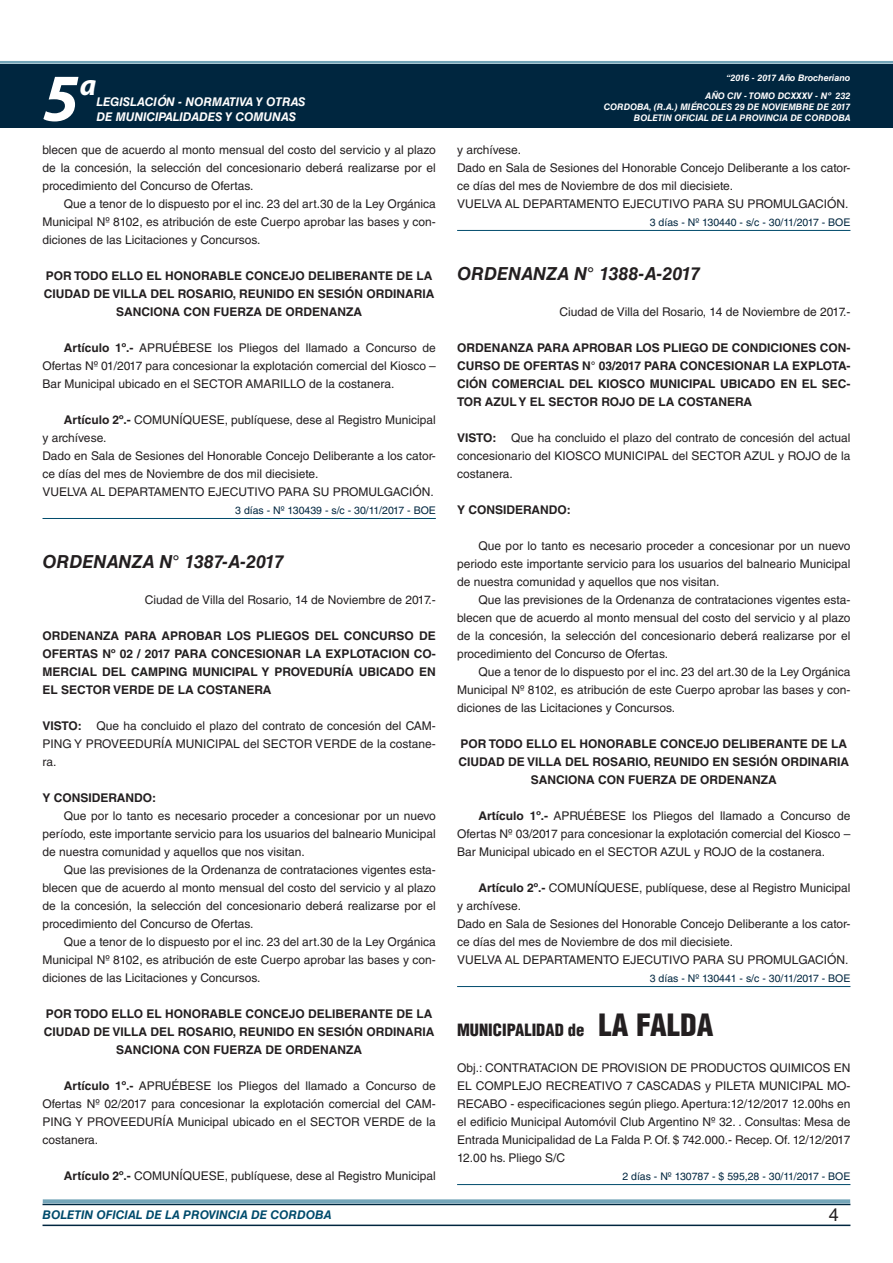
<style>
.page{position:relative;width:893px;height:1263px;background:#fff}
.page>*{position:absolute;margin:0;border:0;box-sizing:border-box;transform-origin:0 0}
.t1{font:italic 700 67.5px "Myriad Pro";color:#fff}
.t2{font:italic 700 30px "Myriad Pro";color:#fff}
.DOC__N{font:italic 700 18px "Helvetica LT Std";color:#231f20}
.t3{font:18px "Helvetica LT Std";color:#231f20}
.TEXTO_BASE{font:900 condensed 16.5px "Helvetica LT Std";color:#231f20}
.TEXTO_BASE-2{font:12px/18px "Helvetica LT Std";color:#231f20;text-align:justify}
.TEXTO_BASE-3{font:700 12px/18px "Helvetica LT Std";color:#231f20;text-align:justify}
.RESUELVE{font:700 12px/18px "Helvetica LT Std";color:#231f20;text-align:center}
.FECHA{font:12px "Helvetica LT Std";color:#231f20}
.t4{font:italic 700 12px "Helvetica LT Std";color:#fff}
.t5{font:italic 700 12px "Helvetica LT Std";color:#004b6c}
.FECHA_DE_PUBLICACIÓN{font:10.5px "Helvetica LT Std";color:#00263f}
.t6{font:italic 700 9px/10.8px "Helvetica LT Std";color:#fff;text-align:right}
.s1{font-weight:700}
.s2{font-size:30px}
</style>
<div class="page">
<div style="left:0;top:61px;width:893px;height:6px;background:#fff;opacity:.75"></div>
<div style="left:0;top:64px;width:893px;height:64px;background:#00263f"></div>
<hr style="left:43px;top:1224px;width:807px;height:2px;background:#00263f">
<div style="left:42px;top:1198px;width:809px;height:8px;background:#fff;opacity:.75"></div>
<hr style="left:43px;top:518px;width:393px;height:1px;background:#004b6c">
<hr style="left:457px;top:230px;width:393px;height:1px;background:#004b6c">
<hr style="left:457px;top:986px;width:393px;height:1px;background:#004b6c">
<hr style="left:457px;top:1184px;width:393px;height:1px;background:#004b6c">
<h1 class="t1" style="left:43px;top:54px;width:38px">5</h1>
<h2 class="t2" style="left:80px;top:66px;width:18px">a</h2>
<p class="t4" style="left:96px;top:95px;width:211px">LEGISLACIÓN - NORMATIVA Y OTRAS</p>
<p class="t4" style="left:96px;top:109px;width:201px">DE MUNICIPALIDADES Y COMUNAS</p>
<p class="TEXTO_BASE-2" style="left:43px;top:141px;width:395px">blecen que de acuerdo al monto mensual del costo del servicio y al plazo de la concesión, la selección del concesionario deberá realizarse por el procedimiento del Concurso de Ofertas.</p>
<p class="TEXTO_BASE-2" style="left:43px;top:195px;width:395px;text-indent:21px">Que a tenor de lo dispuesto por el inc. 23 del art.30 de la Ley Orgánica Municipal Nº 8102, es atribución de este Cuerpo aprobar las bases y con&shy;diciones de las Licitaciones y Concursos.</p>
<p class="RESUELVE" style="left:44px;top:266px;width:392px">POR TODO ELLO EL HONORABLE CONCEJO DELIBERANTE DE LA<br>CIUDAD DE VILLA DEL ROSARIO, REUNIDO EN SESIÓN ORDINARIA<br>SANCIONA CON FUERZA DE ORDENANZA</p>
<p class="TEXTO_BASE-2" style="left:43px;top:339px;width:395px;text-indent:21px"><span class="s1">Artículo 1º.-</span> APRUÉBESE los Pliegos del llamado a Concurso de Ofertas Nº 01/2017 para concesionar la explotación comercial del Kiosco – Bar Municipal ubicado en el SECTOR AMARILLO de la costanera.</p>
<p class="TEXTO_BASE-2" style="left:43px;top:411px;width:395px;text-indent:21px"><span class="s1">Artículo 2º.-</span> COMUNÍQUESE, publíquese, dese al Registro Municipal y archívese.</p>
<p class="TEXTO_BASE-2" style="left:43px;top:447px;width:395px">Dado en Sala de Sesiones del Honorable Concejo Deliberante a los cator&shy;ce días del mes de Noviembre de dos mil diecisiete.</p>
<p class="TEXTO_BASE-2" style="left:43px;top:483px;width:393px">VUELVA AL DEPARTAMENTO EJECUTIVO PARA SU PROMULGACIÓN.</p>
<p class="FECHA_DE_PUBLICACIÓN" style="left:235px;top:504px;width:202px">3 días - Nº 130439 - s/c - 30/11/2017 - BOE</p>
<p class="DOC__N" style="left:43px;top:550px;width:243px">ORDENANZA N° 1387-A-2017</p>
<p class="FECHA" style="left:145px;top:593px;width:293px">Ciudad de Villa del Rosario, 14 de Noviembre de 2017.-</p>
<p class="TEXTO_BASE-3" style="left:43px;top:626px;width:395px">ORDENANZA PARA APROBAR LOS PLIEGOS DEL CONCURSO DE OFERTAS Nº 02 / 2017 PARA CONCESIONAR LA EXPLOTACION CO-MERCIAL DEL CAMPING MUNICIPAL Y PROVEDURÍA UBICADO EN EL SECTOR VERDE DE LA COSTANERA</p>
<p class="TEXTO_BASE-2" style="left:43px;top:717px;width:395px"><span class="s1">VISTO:</span> Que ha concluido el plazo del contrato de concesión del CAM-PING Y PROVEEDURÍA MUNICIPAL del SECTOR VERDE de la costane&shy;ra.</p>
<p class="TEXTO_BASE-3" style="left:43px;top:788px;width:115px">Y CONSIDERANDO:</p>
<p class="TEXTO_BASE-2" style="left:43px;top:807px;width:395px;text-indent:21px">Que por lo tanto es necesario proceder a concesionar por un nuevo período, este importante servicio para los usuarios del balneario Municipal de nuestra comunidad y aquellos que nos visitan.</p>
<p class="TEXTO_BASE-2" style="left:43px;top:861px;width:395px;text-indent:21px">Que las previsiones de la Ordenanza de contrataciones vigentes esta&shy;blecen que de acuerdo al monto mensual del costo del servicio y al plazo de la concesión, la selección del concesionario deberá realizarse por el procedimiento del Concurso de Ofertas.</p>
<p class="TEXTO_BASE-2" style="left:43px;top:933px;width:395px;text-indent:21px">Que a tenor de lo dispuesto por el inc. 23 del art.30 de la Ley Orgánica Municipal Nº 8102, es atribución de este Cuerpo aprobar las bases y con&shy;diciones de las Licitaciones y Concursos.</p>
<p class="RESUELVE" style="left:44px;top:1004px;width:392px">POR TODO ELLO EL HONORABLE CONCEJO DELIBERANTE DE LA<br>CIUDAD DE VILLA DEL ROSARIO, REUNIDO EN SESIÓN ORDINARIA<br>SANCIONA CON FUERZA DE ORDENANZA</p>
<p class="TEXTO_BASE-2" style="left:43px;top:1077px;width:395px;text-indent:21px"><span class="s1">Artículo 1º.-</span> APRUÉBESE los Pliegos del llamado a Concurso de Ofertas Nº 02/2017 para concesionar la explotación comercial del CAM-PING Y PROVEEDURÍA Municipal ubicado en el SECTOR VERDE de la costanera.</p>
<p class="TEXTO_BASE-2" style="left:64px;top:1167px;width:374px"><span class="s1">Artículo 2º.-</span> COMUNÍQUESE, publíquese, dese al Registro Municipal</p>
<p class="t6" style="left:726px;top:72px;width:126px">“2016 - 2017 Año Brocheriano</p>
<p class="t6" style="left:604px;top:91px;width:248px">AÑO CIV - TOMO DCXXXV - Nº 232<br>CORDOBA, (R.A.) MIÉRCOLES 29 DE NOVIEMBRE DE 2017<br>BOLETIN OFICIAL DE LA PROVINCIA DE CORDOBA</p>
<p class="TEXTO_BASE-2" style="left:457px;top:141px;width:65px">y archívese.</p>
<p class="TEXTO_BASE-2" style="left:457px;top:159px;width:395px">Dado en Sala de Sesiones del Honorable Concejo Deliberante a los cator&shy;ce días del mes de Noviembre de dos mil diecisiete.</p>
<p class="TEXTO_BASE-2" style="left:457px;top:195px;width:393px">VUELVA AL DEPARTAMENTO EJECUTIVO PARA SU PROMULGACIÓN.</p>
<p class="FECHA_DE_PUBLICACIÓN" style="left:650px;top:216px;width:202px">3 días - Nº 130440 - s/c - 30/11/2017 - BOE</p>
<p class="DOC__N" style="left:457px;top:262px;width:245px">ORDENANZA N° 1388-A-2017</p>
<p class="FECHA" style="left:559px;top:305px;width:293px">Ciudad de Villa del Rosario, 14 de Noviembre de 2017.-</p>
<p class="TEXTO_BASE-3" style="left:457px;top:338px;width:395px">ORDENANZA PARA APROBAR LOS PLIEGO DE CONDICIONES CON-CURSO DE OFERTAS N° 03/2017 PARA CONCESIONAR LA EXPLOTA-CIÓN COMERCIAL DEL KIOSCO MUNICIPAL UBICADO EN EL SEC-TOR AZUL Y EL SECTOR ROJO DE LA COSTANERA</p>
<p class="TEXTO_BASE-2" style="left:457px;top:429px;width:395px"><span class="s1">VISTO:</span> Que ha concluido el plazo del contrato de concesión del actual concesionario del KIOSCO MUNICIPAL del SECTOR AZUL y ROJO de la costanera.</p>
<p class="TEXTO_BASE-3" style="left:457px;top:500px;width:115px">Y CONSIDERANDO:</p>
<p class="TEXTO_BASE-2" style="left:457px;top:537px;width:395px;text-indent:21px">Que por lo tanto es necesario proceder a concesionar por un nuevo periodo este importante servicio para los usuarios del balneario Municipal de nuestra comunidad y aquellos que nos visitan.</p>
<p class="TEXTO_BASE-2" style="left:457px;top:591px;width:395px;text-indent:21px">Que las previsiones de la Ordenanza de contrataciones vigentes esta&shy;blecen que de acuerdo al monto mensual del costo del servicio y al plazo de la concesión, la selección del concesionario deberá realizarse por el procedimiento del Concurso de Ofertas.</p>
<p class="TEXTO_BASE-2" style="left:457px;top:663px;width:395px;text-indent:21px">Que a tenor de lo dispuesto por el inc. 23 del art.30 de la Ley Orgánica Municipal Nº 8102, es atribución de este Cuerpo aprobar las bases y con&shy;diciones de las Licitaciones y Concursos.</p>
<p class="RESUELVE" style="left:458px;top:734px;width:392px">POR TODO ELLO EL HONORABLE CONCEJO DELIBERANTE DE LA<br>CIUDAD DE VILLA DEL ROSARIO, REUNIDO EN SESIÓN ORDINARIA<br>SANCIONA CON FUERZA DE ORDENANZA</p>
<p class="TEXTO_BASE-2" style="left:457px;top:807px;width:395px;text-indent:21px"><span class="s1">Artículo 1º.-</span> APRUÉBESE los Pliegos del llamado a Concurso de Ofertas Nº 03/2017 para concesionar la explotación comercial del Kiosco – Bar Municipal ubicado en el SECTOR AZUL y ROJO de la costanera.</p>
<p class="TEXTO_BASE-2" style="left:457px;top:879px;width:395px;text-indent:21px"><span class="s1">Artículo 2º.-</span> COMUNÍQUESE, publíquese, dese al Registro Municipal y archívese.</p>
<p class="TEXTO_BASE-2" style="left:457px;top:915px;width:395px">Dado en Sala de Sesiones del Honorable Concejo Deliberante a los cator&shy;ce días del mes de Noviembre de dos mil diecisiete.</p>
<p class="TEXTO_BASE-2" style="left:457px;top:951px;width:393px">VUELVA AL DEPARTAMENTO EJECUTIVO PARA SU PROMULGACIÓN.</p>
<p class="FECHA_DE_PUBLICACIÓN" style="left:650px;top:972px;width:202px">3 días - Nº 130441 - s/c - 30/11/2017 - BOE</p>
<p class="TEXTO_BASE" style="left:457px;top:1019px;width:258px">MUNICIPALIDAD de <span class="s2">LA FALDA</span></p>
<p class="TEXTO_BASE-2" style="left:457px;top:1059px;width:395px">Obj.: CONTRATACION DE PROVISION DE PRODUCTOS QUIMICOS EN EL COMPLEJO RECREATIVO 7 CASCADAS y PILETA MUNICIPAL MO-RECABO - especificaciones según pliego. Apertura:12/12/2017 12.00hs en el edificio Municipal Automóvil Club Argentino Nº 32. . Consultas: Mesa de Entrada Municipalidad de La Falda P. Of. $ 742.000.- Recep. Of. 12/12/2017<br>12.00 hs. Pliego S/C</p>
<p class="FECHA_DE_PUBLICACIÓN" style="left:622px;top:1170px;width:230px">2 días - Nº 130787 - $ 595,28 - 30/11/2017 - BOE</p>
<p class="t5" style="left:43px;top:1208px;width:290px">BOLETIN OFICIAL DE LA PROVINCIA DE CORDOBA</p>
<h3 class="t3" style="left:829px;top:1204px;width:12px">4</h3>
</div>
